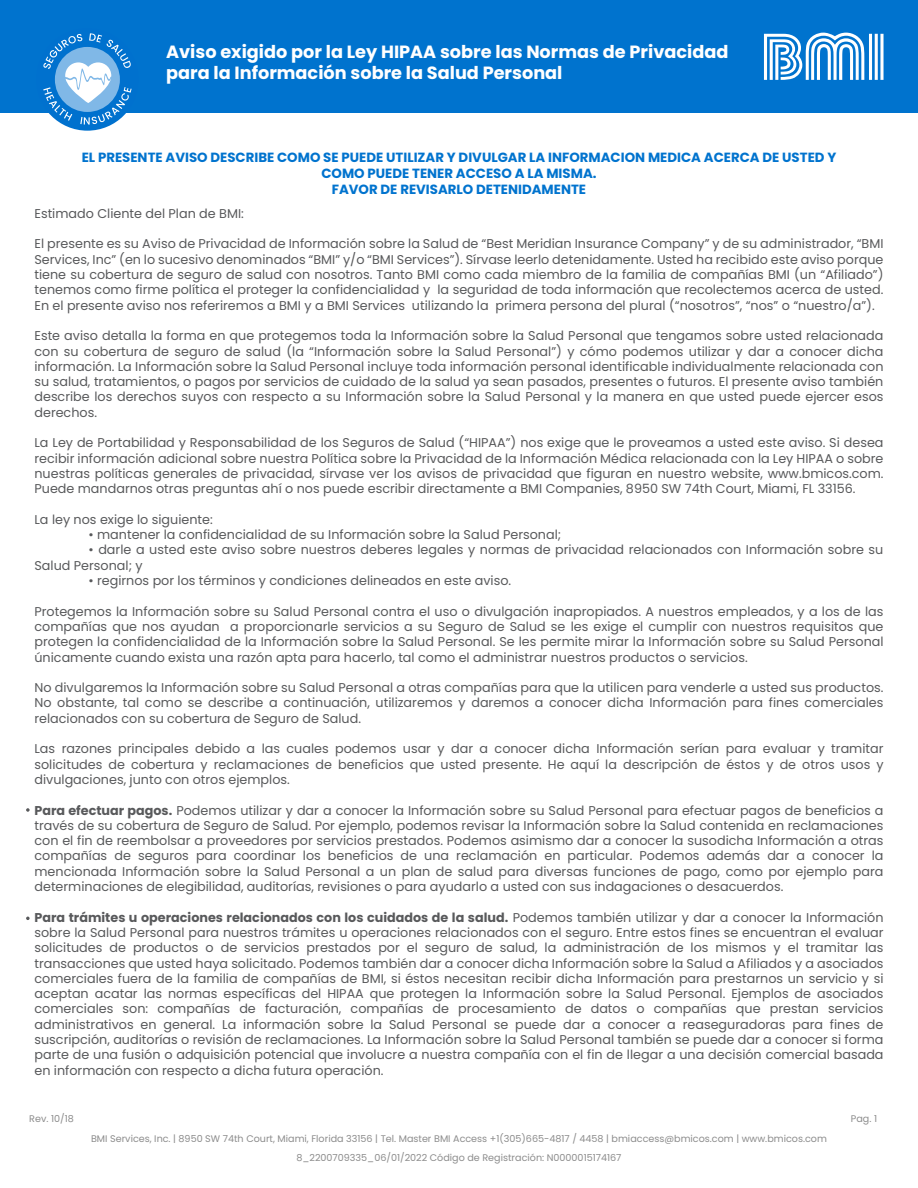
<style>
.page{position:relative;width:918px;height:1188px;background:#fff}
.page>*{position:absolute;margin:0;border:0;box-sizing:border-box;transform-origin:0 0}
.t1{font:700 17.7px/21.3px "Poppins";color:#fff}
.t2{font:700 13.35px/16px "Poppins";color:#0073ce;text-align:center}
.t3{font:12.75px/15.3px "Poppins";color:#58595b;text-align:justify}
.t4{font:9.6px/19.5px "Poppins";color:#8c8c8c;text-align:center}
.s1{font-weight:700}
</style>
<div class="page">
<div style="left:0;top:0;width:918px;height:112px;background:#0073ce"></div>
<svg style="left:764px;top:33px;width:100px;height:47px"></svg>
<svg style="left:880px;top:34px;width:4px;height:46px"></svg>
<hr style="left:875px;top:34px;width:3px;height:46px;background:#fff">
<hr style="left:869px;top:34px;width:3px;height:46px;background:#fff">
<div style="left:36px;top:28px;width:103px;height:103px;background:#0071ce;border-radius:50%"></div>
<svg style="left:43px;top:33px;width:89px;height:92px"></svg>
<svg style="left:26px;top:808px;width:4px;height:4px"></svg>
<svg style="left:26px;top:917px;width:4px;height:3px"></svg>
<h1 class="t1" style="left:166px;top:41px;width:564px">Aviso exigido por la Ley HIPAA sobre las Normas de Privacidad para la Información sobre la Salud Personal</h1>
<p class="t2" style="left:82px;top:150px;width:756px">EL PRESENTE AVISO DESCRIBE COMO SE PUEDE UTILIZAR Y DIVULGAR LA INFORMACION MEDICA ACERCA DE USTED Y<br>COMO PUEDE TENER ACCESO A LA MISMA.<br>FAVOR DE REVISARLO DETENIDAMENTE</p>
<p class="t3" style="left:34px;top:206px;width:211px">Estimado Cliente del Plan de BMI:</p>
<p class="t3" style="left:34px;top:236px;width:851px">El presente es su Aviso de Privacidad de Información sobre la Salud de “Best Meridian Insurance Company” y de su administrador, “BMI Services, Inc” (en lo sucesivo denominados “BMI” y/o “BMI Services”). Sírvase leerlo detenidamente. Usted ha recibido este aviso porque tiene su cobertura de seguro de salud con nosotros. Tanto BMI como cada miembro de la familia de compañías BMI (un “Afiliado”) tenemos como firme política el proteger la confidencialidad y la seguridad de toda información que recolectemos acerca de usted.<br>En el presente aviso nos referiremos a BMI y a BMI Services utilizando la primera persona del plural (“nosotros”, “nos” o “nuestro/a”).</p>
<p class="t3" style="left:34px;top:328px;width:851px">Este aviso detalla la forma en que protegemos toda la Información sobre la Salud Personal que tengamos sobre usted relacionada con su cobertura de seguro de salud (la “Información sobre la Salud Personal”) y cómo podemos utilizar y dar a conocer dicha información. La Información sobre la Salud Personal incluye toda información personal identificable individualmente relacionada con su salud, tratamientos, o pagos por servicios de cuidado de la salud ya sean pasados, presentes o futuros. El presente aviso también describe los derechos suyos con respecto a su Información sobre la Salud Personal y la manera en que usted puede ejercer esos derechos.</p>
<p class="t3" style="left:34px;top:435px;width:851px">La Ley de Portabilidad y Responsabilidad de los Seguros de Salud (“HIPAA”) nos exige que le proveamos a usted este aviso. Si desea recibir información adicional sobre nuestra Política sobre la Privacidad de la Información Médica relacionada con la Ley HIPAA o sobre nuestras políticas generales de privacidad, sírvase ver los avisos de privacidad que figuran en nuestro website, www.bmicos.com.<br>Puede mandarnos otras preguntas ahí o nos puede escribir directamente a BMI Companies, 8950 SW 74th Court, Miami, FL 33156.</p>
<p class="t3" style="left:34px;top:512px;width:180px">La ley nos exige lo siguiente:</p>
<p class="t3" style="left:88px;top:527px;width:474px">• mantener la confidencialidad de su Información sobre la Salud Personal;</p>
<p class="t3" style="left:34px;top:542px;width:850px;text-indent:54px">• darle a usted este aviso sobre nuestros deberes legales y normas de privacidad relacionados con Información sobre su<br>Salud Personal; y</p>
<p class="t3" style="left:88px;top:573px;width:424px">• regirnos por los términos y condiciones delineados en este aviso.</p>
<p class="t3" style="left:34px;top:604px;width:851px">Protegemos la Información sobre su Salud Personal contra el uso o divulgación inapropiados. A nuestros empleados, y a los de las compañías que nos ayudan a proporcionarle servicios a su Seguro de Salud se les exige el cumplir con nuestros requisitos que protegen la confidencialidad de la Información sobre la Salud Personal. Se les permite mirar la Información sobre su Salud Personal únicamente cuando exista una razón apta para hacerlo, tal como el administrar nuestros productos o servicios.</p>
<p class="t3" style="left:34px;top:680px;width:851px">No divulgaremos la Información sobre su Salud Personal a otras compañías para que la utilicen para venderle a usted sus productos.<br>No obstante, tal como se describe a continuación, utilizaremos y daremos a conocer dicha Información para fines comerciales relacionados con su cobertura de Seguro de Salud.</p>
<p class="t3" style="left:34px;top:741px;width:851px">Las razones principales debido a las cuales podemos usar y dar a conocer dicha Información serían para evaluar y tramitar solicitudes de cobertura y reclamaciones de beneficios que usted presente. He aquí la descripción de éstos y de otros usos y divulgaciones, junto con otros ejemplos.</p>
<p class="t3" style="left:34px;top:802px;width:851px"><span class="s1">Para efectuar pagos.</span> Podemos utilizar y dar a conocer la Información sobre su Salud Personal para efectuar pagos de beneficios a través de su cobertura de Seguro de Salud. Por ejemplo, podemos revisar la Información sobre la Salud contenida en reclamaciones con el fin de reembolsar a proveedores por servicios prestados. Podemos asimismo dar a conocer la susodicha Información a otras compañías de seguros para coordinar los beneficios de una reclamación en particular. Podemos además dar a conocer la mencionada Información sobre la Salud Personal a un plan de salud para diversas funciones de pago, como por ejemplo para determinaciones de elegibilidad, auditorías, revisiones o para ayudarlo a usted con sus indagaciones o desacuerdos.</p>
<p class="t3" style="left:34px;top:910px;width:851px"><span class="s1">Para trámites u operaciones relacionados con los cuidados de la salud.</span> Podemos también utilizar y dar a conocer la Información sobre la Salud Personal para nuestros trámites u operaciones relacionados con el seguro. Entre estos fines se encuentran el evaluar solicitudes de productos o de servicios prestados por el seguro de salud, la administración de los mismos y el tramitar las transacciones que usted haya solicitado. Podemos también dar a conocer dicha Información sobre la Salud a Afiliados y a asociados comerciales fuera de la familia de compañías de BMI, si éstos necesitan recibir dicha Información para prestarnos un servicio y si aceptan acatar las normas específicas del HIPAA que protegen la Información sobre la Salud Personal. Ejemplos de asociados comerciales son: compañías de facturación, compañías de procesamiento de datos o compañías que prestan servicios administrativos en general. La información sobre la Salud Personal se puede dar a conocer a reaseguradoras para fines de suscripción, auditorías o revisión de reclamaciones. La Información sobre la Salud Personal también se puede dar a conocer si forma parte de una fusión o adquisición potencial que involucre a nuestra compañía con el fin de llegar a una decisión comercial basada en información con respecto a dicha futura operación.</p>
<p class="t4" style="left:29px;top:1109px;width:46px">Rev. 10/18</p>
<p class="t4" style="left:851px;top:1109px;width:28px">Pag. 1</p>
<p class="t4" style="left:91px;top:1129px;width:737px">BMI Services, Inc. | 8950 SW 74th Court, Miami, Florida 33156 | Tel. Master BMI Access +1(305)665-4817 / 4458 | bmiaccess@bmicos.com | www.bmicos.com<br>8_2200709335_06/01/2022 Código de Registración: N0000015174167</p>
</div>
